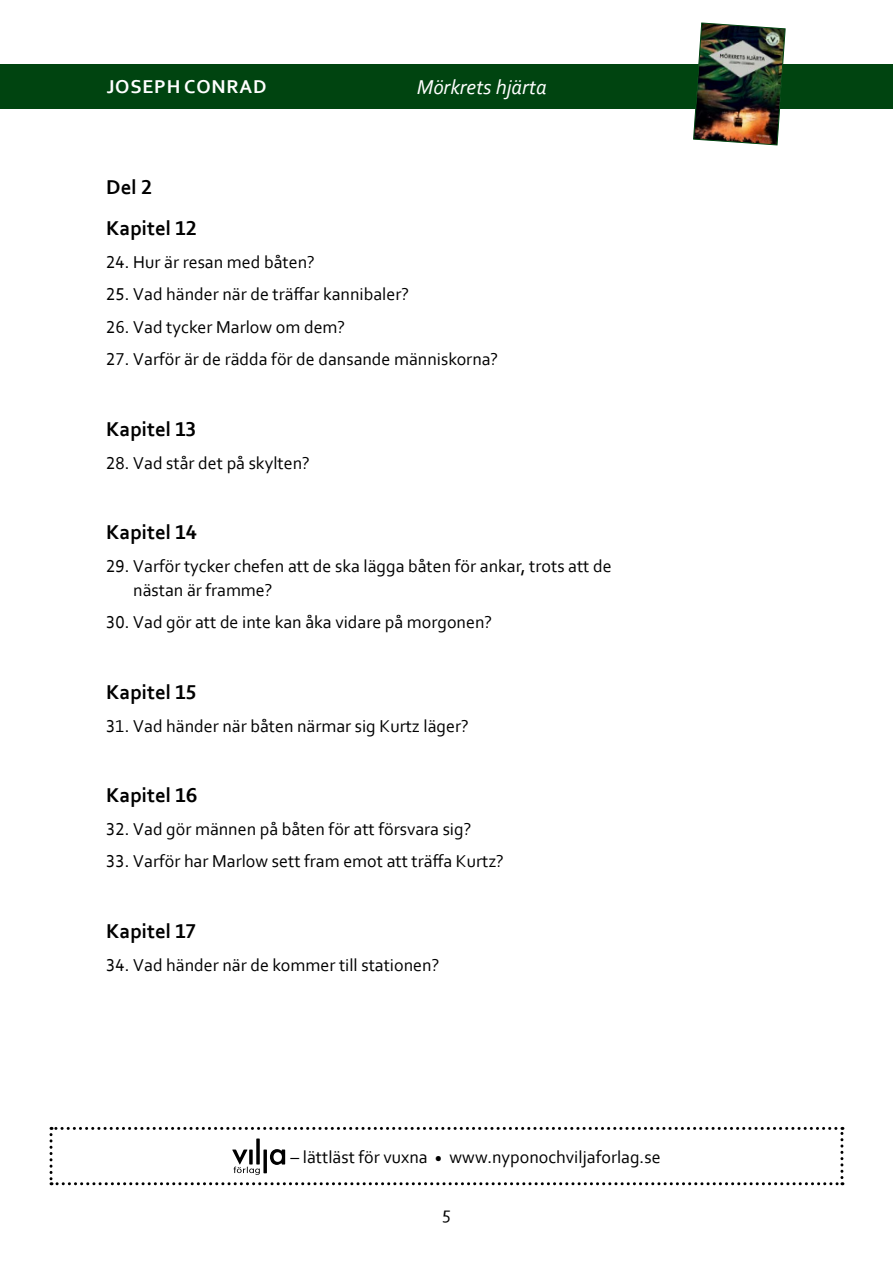
<style>
.page{position:relative;width:893px;height:1263px;background:#fff}
.page>*{position:absolute;margin:0;border:0;box-sizing:border-box;transform-origin:0 0}
.t1{font:700 21px/41px "Corbel";color:#000}
.t2{font:italic 21px "Corbel";color:#fff}
.t3{font:700 19.5px "Corbel";letter-spacing:.04em;color:#fff}
.t4{font:18px/24px "Corbel";color:#000}
</style>
<div class="page">
<div style="left:0;top:64px;width:893px;height:44px;background:#004410"></div>
<img style="left:693px;top:23px;width:92px;height:122px">
<svg style="left:50px;top:1127px;width:793px;height:58px"></svg>
<p class="t3" style="left:107px;top:75px;width:161px">JOSEPH CONRAD</p>
<p class="t2" style="left:417px;top:74px;width:131px">Mörkrets hjärta</p>
<p class="t1" style="left:106px;top:166px;width:92px">Del 2<br>Kapitel 12</p>
<p class="t4" style="left:106px;top:249px;width:210px">24. Hur är resan med båten?</p>
<p class="t4" style="left:106px;top:282px;width:304px">25. Vad händer när de träffar kannibaler?</p>
<p class="t4" style="left:106px;top:314px;width:240px">26. Vad tycker Marlow om dem?</p>
<p class="t4" style="left:106px;top:347px;width:393px">27. Varför är de rädda för de dansande människorna?</p>
<p class="t1" style="left:106px;top:408px;width:91px">Kapitel 13</p>
<p class="t4" style="left:106px;top:450px;width:205px">28. Vad står det på skylten?</p>
<p class="t1" style="left:106px;top:511px;width:92px">Kapitel 14</p>
<p class="t4" style="left:133px;top:553px;width:480px;text-indent:-27px">29. Varför tycker chefen att de ska lägga båten för ankar, trots att de nästan är framme?</p>
<p class="t4" style="left:106px;top:610px;width:387px">30. Vad gör att de inte kan åka vidare på morgonen?</p>
<p class="t1" style="left:106px;top:671px;width:91px">Kapitel 15</p>
<p class="t4" style="left:106px;top:713px;width:364px">31. Vad händer när båten närmar sig Kurtz läger?</p>
<p class="t1" style="left:106px;top:774px;width:93px">Kapitel 16</p>
<p class="t4" style="left:106px;top:816px;width:367px">32. Vad gör männen på båten för att försvara sig?</p>
<p class="t4" style="left:106px;top:849px;width:399px">33. Varför har Marlow sett fram emot att träffa Kurtz?</p>
<p class="t1" style="left:106px;top:910px;width:91px">Kapitel 17</p>
<p class="t4" style="left:106px;top:952px;width:335px">34. Vad händer när de kommer till stationen?</p>
<p class="t4" style="left:291px;top:1144px;width:372px">– lättläst för vuxna <sub>•</sub> www.nyponochviljaforlag.se</p>
<p class="t4" style="left:442px;top:1200px;width:10px">5</p>
</div>
